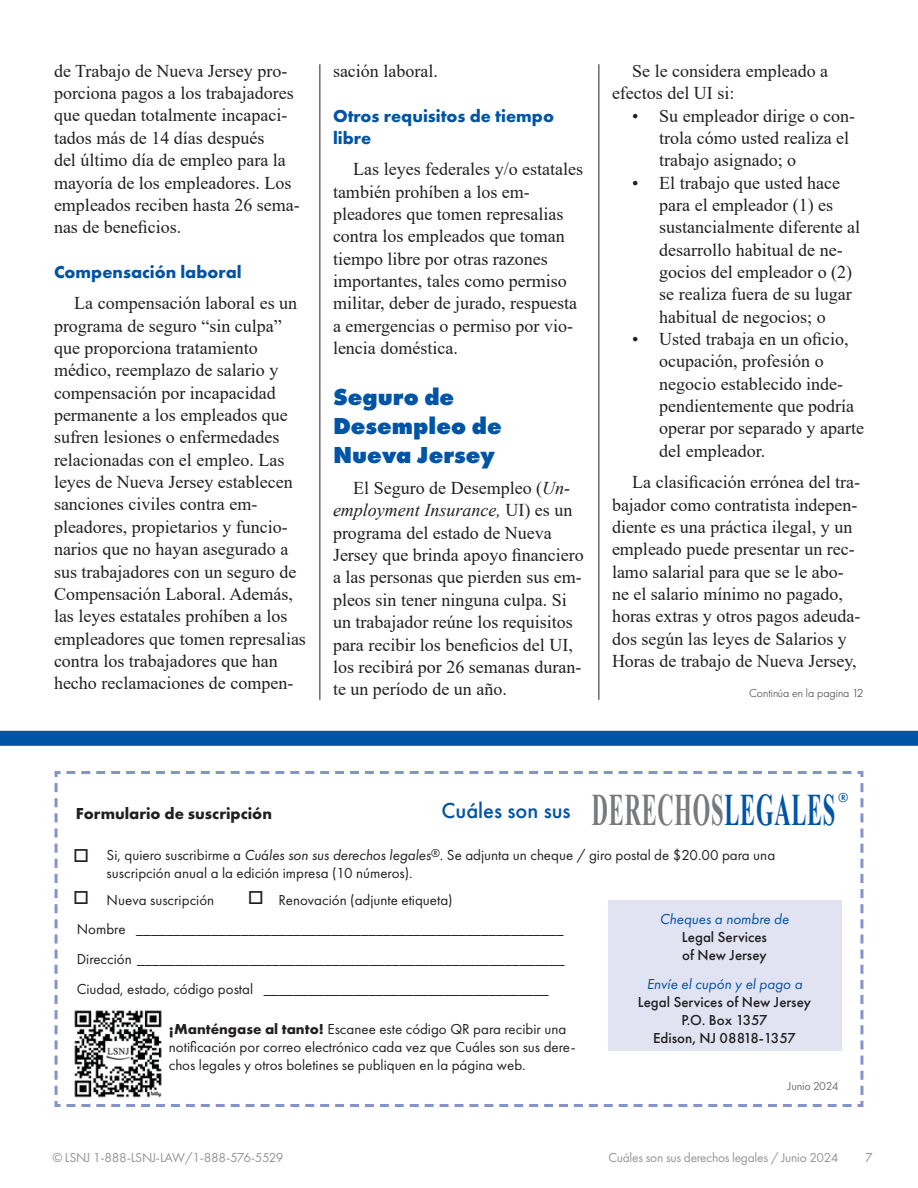
<style>
.page{position:relative;width:918px;height:1188px;background:#fff}
.page>*{position:absolute;margin:0;border:0;box-sizing:border-box;transform-origin:0 0}
.t1{font:700 45px "Times New Roman";letter-spacing:.035em;color:#77797b;scale:.5 1}
.t2{font:800 24px/28.8px "Futura PT";color:#0054a6}
.t3{font:500 22.5px "Futura PT";color:#0054a6}
.t4{font:18px/22.4px "Times New Roman";color:#231f20}
.t5{font:700 18px/22.4px "Futura PT";color:#0054a6}
.t6{font:700 16.5px "Futura PT";color:#231f20}
.t7{font:15px/18px "Futura PT";color:#231f20}
.t8{font:500 15px/18px "Futura PT";color:#231f20}
.t9{font:italic 15px "Futura PT";color:#0054a6}
.t10{font:13.5px "Futura PT";letter-spacing:-.02em;color:#949698}
.t11{font:500 13.5px "Futura PT";color:#0054a6}
.t12{font:300 12px "Futura PT";color:#231f20}
.t13{font:12px "Futura PT";letter-spacing:-.02em;color:#6d6f71}
.s1{font-style:italic}
.s2{color:#0054a6}
.s3{font-weight:700}
</style>
<div class="page">
<div style="left:0;top:731px;width:918px;height:15px;background:#0054a6"></div>
<svg style="left:54px;top:771px;width:810px;height:336px"></svg>
<div style="left:608px;top:900px;width:234px;height:150px;background:#e1e3f3"></div>
<img style="left:73px;top:1010px;width:90px;height:87px">
<hr style="left:598px;top:64px;width:1px;height:636px;background:#231f20">
<hr style="left:320px;top:64px;width:1px;height:636px;background:#231f20">
<svg style="left:75px;top:849px;width:13px;height:13px"></svg>
<svg style="left:75px;top:891px;width:13px;height:13px"></svg>
<svg style="left:249px;top:891px;width:13px;height:13px"></svg>
<p class="t4" style="left:54px;top:59px;width:247px">de Trabajo de Nueva Jersey pro&shy;porciona pagos a los trabajadores que quedan totalmente incapaci&shy;tados más de 14 días después<br>del último día de empleo para la mayoría de los empleadores. Los empleados reciben hasta 26 sema&shy;nas de beneficios.</p>
<p class="t5" style="left:54px;top:260px;width:189px">Compensación laboral</p>
<p class="t4" style="left:54px;top:292px;width:253px;text-indent:20px">La compensación laboral es un programa de seguro “sin culpa” que proporciona tratamiento médico, reemplazo de salario y compensación por incapacidad permanente a los empleados que sufren lesiones o enfermedades relacionadas con el empleo. Las leyes de Nueva Jersey establecen sanciones civiles contra em&shy;pleadores, propietarios y funcio&shy;narios que no hayan asegurado a sus trabajadores con un seguro de<br>Compensación Laboral. Además, las leyes estatales prohíben a los empleadores que tomen represalias contra los trabajadores que han hecho reclamaciones de compen-</p>
<p class="t4" style="left:333px;top:59px;width:106px">sación laboral.</p>
<p class="t5" style="left:333px;top:104px;width:223px">Otros requisitos de tiempo libre</p>
<p class="t4" style="left:333px;top:158px;width:252px;text-indent:20px">Las leyes federales y/o estatales también prohíben a los em&shy;pleadores que tomen represalias contra los empleados que toman tiempo libre por otras razones importantes, tales como permiso militar, deber de jurado, respuesta a emergencias o permiso por vio&shy;lencia doméstica.</p>
<h2 class="t2" style="left:333px;top:382px;width:170px">Seguro de<br>Desempleo de<br>Nueva Jersey</h2>
<p class="t4" style="left:333px;top:476px;width:252px;text-indent:20px">El Seguro de Desempleo (<span class="s1">Un&shy;employment Insurance,</span> UI) es un programa del estado de Nueva<br>Jersey que brinda apoyo financiero a las personas que pierden sus em&shy;pleos sin tener ninguna culpa. Si un trabajador reúne los requisitos para recibir los beneficios del UI, los recibirá por 26 semanas duran&shy;te un período de un año.</p>
<p class="t4" style="left:612px;top:59px;width:218px;text-indent:20px">Se le considera empleado a efectos del UI si:</p>
<p class="t4" style="left:659px;top:104px;width:197px;text-indent:-27px">• Su empleador dirige o con&shy;trola cómo usted realiza el trabajo asignado; o</p>
<p class="t4" style="left:659px;top:171px;width:202px;text-indent:-27px">• El trabajo que usted hace para el empleador (1) es sustancialmente diferente al desarrollo habitual de ne&shy;gocios del empleador o (2) se realiza fuera de su lugar habitual de negocios; o</p>
<p class="t4" style="left:659px;top:327px;width:206px;text-indent:-27px">• Usted trabaja en un oficio, ocupación, profesión o negocio establecido inde&shy;pendientemente que podría operar por separado y aparte del empleador.</p>
<p class="t4" style="left:612px;top:470px;width:250px;text-indent:20px">La clasificación errónea del tra&shy;bajador como contratista indepen&shy;diente es una práctica ilegal, y un empleado puede presentar un rec&shy;lamo salarial para que se le abo&shy;ne el salario mínimo no pagado, horas extras y otros pagos adeuda&shy;dos según las leyes de Salarios y Horas de trabajo de Nueva Jersey,</p>
<p class="t12" style="left:749px;top:686px;width:116px">Continúa en la pagina 12</p>
<h1 class="t1" style="left:592px;top:777px;width:489px">DERECHOS<span class="s2">LEGALES</span></h1>
<p class="t11" style="left:838px;top:790px;width:12px">®</p>
<p class="t3" style="left:442px;top:797px;width:131px">Cuáles son sus</p>
<p class="t6" style="left:76px;top:803px;width:198px">Formulario de suscripción</p>
<p class="t7" style="left:107px;top:846px;width:670px">Si, quiero suscribirme a <span class="s1">Cu</span>á<span class="s1">les son sus derechos legales</span><sup>®</sup>. Se adjunta un cheque / giro postal de $20.00 para una suscripción anual a la edición impresa (10 números).</p>
<p class="t7" style="left:107px;top:891px;width:109px">Nueva suscripción</p>
<p class="t7" style="left:279px;top:891px;width:176px">Renovación (adjunte etiqueta)</p>
<p class="t7" style="left:77px;top:914px;width:490px;line-height:30px;text-align:justify">Nombre _________________________________________________________ Dirección _________________________________________________________ Ciudad, estado, código postal ______________________________________</p>
<p class="t9" style="left:660px;top:910px;width:131px">Cheques a nombre de</p>
<p class="t8" style="left:682px;top:928px;width:87px">Legal Services of New Jersey</p>
<p class="t9" style="left:647px;top:975px;width:157px">Envíe el cupón y el pago a</p>
<p class="t8" style="left:638px;top:993px;width:175px;text-align:center">Legal Services of New Jersey<br>P.O. Box 1357<br>Edison, NJ 08818-1357</p>
<p class="t13" style="left:788px;top:1079px;width:52px">Junio 2024</p>
<p class="t7" style="left:169px;top:1020px;width:408px"><span class="s3">¡Manténgase al tanto!</span> Escanee este código QR para recibir una notificación por correo electrónico cada vez que Cuáles son sus dere&shy;chos legales y otros boletines se publiquen en la página web.</p>
<p class="t10" style="left:52px;top:1149px;width:233px">© LSNJ 1-888-LSNJ-LAW/1-888-576-5529</p>
<p class="t10" style="left:608px;top:1149px;width:232px">Cuáles son sus derechos legales / Junio 2024</p>
<p class="t10" style="left:865px;top:1149px;width:9px">7</p>
</div>
